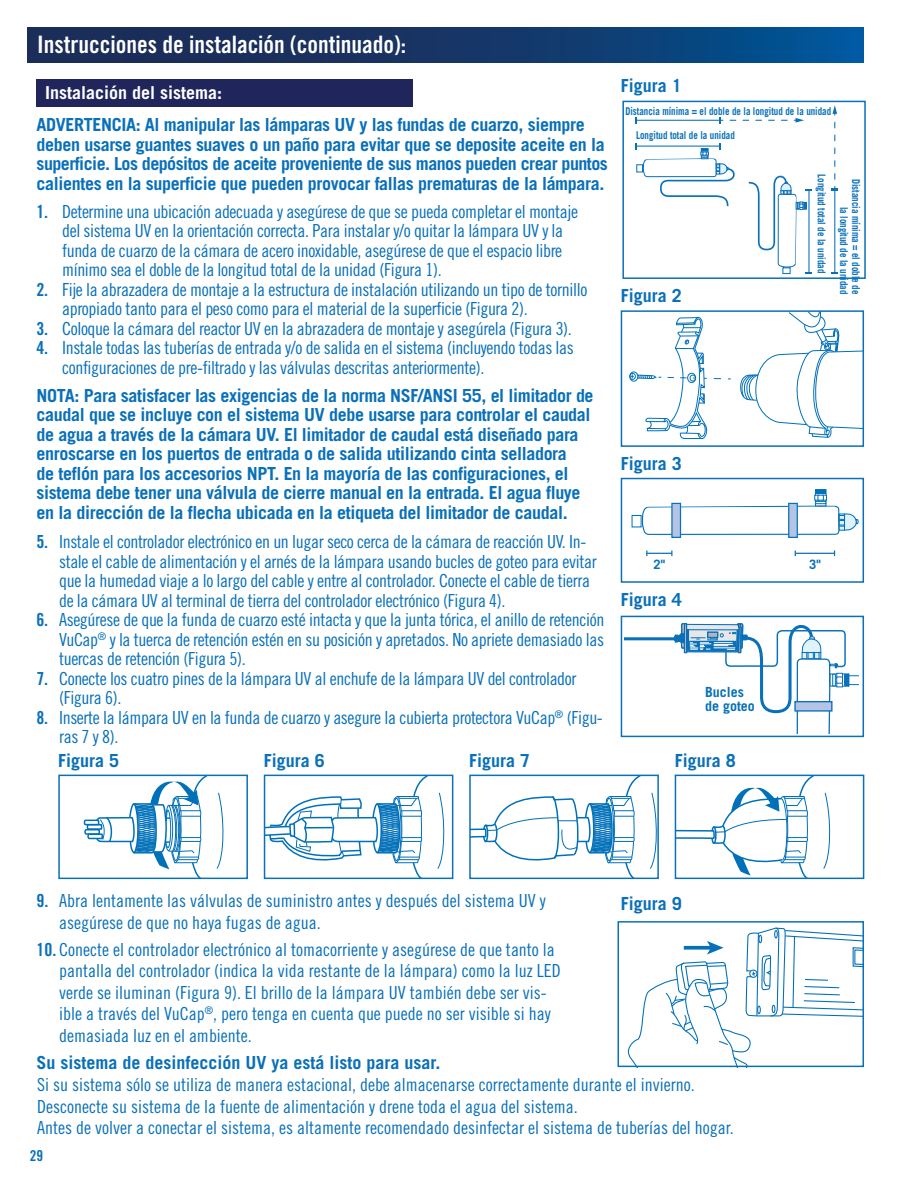
<style>
.page{position:relative;width:918px;height:1188px;background:#fff}
.page>*{position:absolute;margin:0;border:0;box-sizing:border-box;transform-origin:0 0}
.t1{font:24px "Trade Gothic LT Std Bd Cn 20";color:#fff}
.t2{font:18px/19.5px "Trade Gothic LT Std Cn 18";letter-spacing:-.02em;color:#0970b9}
.t3{font:700 18px/19.5px "Trade Gothic LT Std";letter-spacing:-.02em;color:#0970b9}
.t4{font:18px/21.6px "Trade Gothic LT Std Cn 18";color:#0970b9}
.t5{font:700 18px "Trade Gothic LT Std";color:#0970b9}
.t6{font:700 17.85px "Trade Gothic LT Std";color:#fff}
.t7{font:15px "Trade Gothic LT Std Bd Cn 20";color:#0970b9}
.t8{font:700 13.95px/14px "Trade Gothic LT Std";color:#0970b9}
.t9{font:700 12.9px "Trade Gothic LT Std";color:#0970b9}
.t10{font:700 10.8px/12px "Trade Gothic LT Std";color:#0970b9;text-align:right;scale:.83 1}
.s1{font-family:"Trade Gothic LT Std Bd Cn 20"}
</style>
<div class="page">
<svg style="left:27px;top:27px;width:837px;height:36px;background:#12396d"></svg>
<svg style="left:83px;top:778px;width:141px;height:98px"></svg>
<div style="left:58px;top:775px;width:190px;height:104px;border:2px solid #0970b9"></div>
<svg style="left:267px;top:778px;width:178px;height:98px"></svg>
<div style="left:264px;top:775px;width:189px;height:104px;border:2px solid #0970b9"></div>
<svg style="left:472px;top:778px;width:184px;height:98px"></svg>
<div style="left:469px;top:775px;width:190px;height:104px;border:2px solid #0970b9"></div>
<svg style="left:678px;top:778px;width:153px;height:98px"></svg>
<div style="left:675px;top:775px;width:189px;height:104px;border:2px solid #0970b9"></div>
<div style="left:37px;top:79px;width:376px;height:27px;background:#20265c"></div>
<div style="left:621px;top:310px;width:243px;height:137px;border:2px solid #0970b9"></div>
<div style="left:629px;top:371px;width:9px;height:11px;border:1px solid #0070b9;border-radius:50%"></div>
<div style="left:629px;top:373px;width:7px;height:7px;border:1px solid #0070b9;border-radius:50%"></div>
<svg style="left:631px;top:317px;width:77px;height:122px"></svg>
<svg style="left:739px;top:312px;width:125px;height:126px"></svg>
<div style="left:618px;top:921px;width:246px;height:146px;border:2px solid #0970b9"></div>
<svg style="left:626px;top:927px;width:238px;height:140px"></svg>
<div style="left:621px;top:616px;width:243px;height:121px;border:2px solid #0970b9"></div>
<hr style="left:624px;top:637px;width:52px;height:3px;background:#0970b9">
<svg style="left:674px;top:616px;width:185px;height:118px"></svg>
<div style="left:794px;top:701px;width:39px;height:11px;background:#b4c4e4;border:1px solid #0970b9"></div>
<div style="left:621px;top:478px;width:243px;height:105px;border:2px solid #0970b9"></div>
<div style="left:632px;top:515px;width:10px;height:12px;border:1px solid #0070b9"></div>
<svg style="left:633px;top:489px;width:226px;height:47px"></svg>
<div style="left:788px;top:503px;width:10px;height:35px;background:#b4c4e4;border:1px solid #0970b9"></div>
<div style="left:671px;top:503px;width:10px;height:35px;background:#b4c4e4;border:1px solid #0970b9"></div>
<hr style="left:795px;top:553px;width:40px;height:1px;background:#0970b9">
<svg style="left:646px;top:551px;width:26px;height:5px"></svg>
<div style="left:622px;top:101px;width:244px;height:178px;border:2px solid #0970b9"></div>
<svg style="left:636px;top:143px;width:99px;height:64px"></svg>
<hr style="left:636px;top:120px;width:84px;height:1px;background:#0970b9">
<svg style="left:794px;top:118px;width:10px;height:5px"></svg>
<svg style="left:719px;top:117px;width:69px;height:7px"></svg>
<svg style="left:748px;top:175px;width:64px;height:99px"></svg>
<hr style="left:834px;top:190px;width:1px;height:83px;background:#0970b9">
<svg style="left:832px;top:105px;width:5px;height:10px"></svg>
<svg style="left:831px;top:122px;width:7px;height:68px"></svg>
<h1 class="t1" style="left:37px;top:30px;width:371px">Instrucciones de instalación (continuado):</h1>
<p class="t6" style="left:45px;top:82px;width:179px">Instalación del sistema:</p>
<p class="t3" style="left:37px;top:115px;width:573px">ADVERTENCIA: Al manipular las lámparas UV y las fundas de cuarzo, siempre deben usarse guantes suaves o un paño para evitar que se deposite aceite en la superficie. Los depósitos de aceite proveniente de sus manos pueden crear puntos calientes en la superficie que pueden provocar fallas prematuras de la lámpara.</p>
<p class="t2" style="left:62px;top:201px;width:517px;text-indent:-26px"><span class="s1">1.</span> Determine una ubicación adecuada y asegúrese de que se pueda completar el montaje del sistema UV en la orientación correcta. Para instalar y/o quitar la lámpara UV y la funda de cuarzo de la cámara de acero inoxidable, asegúrese de que el espacio libre mínimo sea el doble de la longitud total de la unidad (Figura 1).</p>
<p class="t2" style="left:62px;top:279px;width:527px;text-indent:-26px"><span class="s1">2.</span> Fije la abrazadera de montaje a la estructura de instalación utilizando un tipo de tornillo apropiado tanto para el peso como para el material de la superficie (Figura 2).</p>
<p class="t2" style="left:37px;top:318px;width:537px"><span class="s1">3.</span> Coloque la cámara del reactor UV en la abrazadera de montaje y asegúrela (Figura 3).</p>
<p class="t2" style="left:62px;top:338px;width:513px;text-indent:-26px"><span class="s1">4.</span> Instale todas las tuberías de entrada y/o de salida en el sistema (incluyendo todas las configuraciones de pre-filtrado y las válvulas descritas anteriormente).</p>
<p class="t3" style="left:37px;top:385px;width:559px">NOTA: Para satisfacer las exigencias de la norma NSF/ANSI 55, el limitador de caudal que se incluye con el sistema UV debe usarse para controlar el caudal de agua a través de la cámara UV. El limitador de caudal está diseñado para enroscarse en los puertos de entrada o de salida utilizando cinta selladora<br>de teflón para los accesorios NPT. En la mayoría de las configuraciones, el sistema debe tener una válvula de cierre manual en la entrada. El agua fluye en la dirección de la flecha ubicada en la etiqueta del limitador de caudal.</p>
<p class="t2" style="left:59px;top:532px;width:539px;text-indent:-22px"><span class="s1">5.</span> Instale el controlador electrónico en un lugar seco cerca de la cámara de reacción UV. In&shy;stale el cable de alimentación y el arnés de la lámpara usando bucles de goteo para evitar que la humedad viaje a lo largo del cable y entre al controlador. Conecte el cable de tierra de la cámara UV al terminal de tierra del controlador electrónico (Figura 4).</p>
<p class="t2" style="left:59px;top:610px;width:547px;text-align:justify;text-indent:-22px"><span class="s1">6.</span> Asegúrese de que la funda de cuarzo esté intacta y que la junta tórica, el anillo de retención VuCap<sup>®</sup> y la tuerca de retención estén en su posición y apretados. No apriete demasiado las tuercas de retención (Figura 5).</p>
<p class="t2" style="left:59px;top:669px;width:519px;text-indent:-22px"><span class="s1">7.</span> Conecte los cuatro pines de la lámpara UV al enchufe de la lámpara UV del controlador (Figura 6).</p>
<p class="t2" style="left:59px;top:708px;width:545px;text-indent:-23px"><span class="s1">8.</span> Inserte la lámpara UV en la funda de cuarzo y asegure la cubierta protectora VuCap<sup>®</sup> (Figu&shy;ras 7 y 8).</p>
<p class="t3" style="left:621px;top:76px;width:63px">Figura 1</p>
<p class="t10" style="left:625px;top:105px;width:249px">Distancia mínima = el doble de la longitud de la unidad</p>
<p class="t10" style="left:636px;top:129px;width:120px">Longitud total de la unidad</p>
<p class="t3" style="left:621px;top:286px;width:63px">Figura 2</p>
<p class="t3" style="left:621px;top:454px;width:63px">Figura 3</p>
<p class="t10" style="left:828px;top:174px;width:120px;rotate:90deg">Longitud total de la unidad</p>
<p class="t10" style="left:862px;top:179px;width:141px;rotate:90deg">Distancia mínima = el doble de la longitud de la unidad</p>
<p class="t9" style="left:654px;top:556px;width:13px">2"</p>
<p class="t9" style="left:809px;top:556px;width:13px">3"</p>
<p class="t3" style="left:621px;top:590px;width:63px">Figura 4</p>
<p class="t8" style="left:705px;top:685px;width:51px">Bucles de goteo</p>
<p class="t3" style="left:58px;top:751px;width:63px">Figura 5</p>
<p class="t3" style="left:264px;top:751px;width:63px">Figura 6</p>
<p class="t3" style="left:469px;top:751px;width:63px">Figura 7</p>
<p class="t3" style="left:675px;top:751px;width:63px">Figura 8</p>
<p class="t4" style="left:59px;top:890px;width:488px;text-indent:-22px"><span class="s1">9.</span> Abra lentamente las válvulas de suministro antes y después del sistema UV y asegúrese de que no haya fugas de agua.</p>
<p class="t4" style="left:59px;top:938px;width:503px;text-indent:-22px"><span class="s1">10.</span> Conecte el controlador electrónico al tomacorriente y asegúrese de que tanto la pantalla del controlador (indica la vida restante de la lámpara) como la luz LED verde se iluminan (Figura 9). El brillo de la lámpara UV también debe ser vis&shy;ible a través del VuCap<sup>®</sup>, pero tenga en cuenta que puede no ser visible si hay demasiada luz en el ambiente.</p>
<p class="t5" style="left:37px;top:1052px;width:406px">Su sistema de desinfección UV ya está listo para usar.</p>
<p class="t3" style="left:621px;top:894px;width:63px">Figura 9</p>
<p class="t4" style="left:37px;top:1074px;width:698px">Si su sistema sólo se utiliza de manera estacional, debe almacenarse correctamente durante el invierno.<br>Desconecte su sistema de la fuente de alimentación y drene toda el agua del sistema.<br>Antes de volver a conectar el sistema, es altamente recomendado desinfectar el sistema de tuberías del hogar.</p>
<p class="t7" style="left:30px;top:1146px;width:15px">29</p>
</div>
